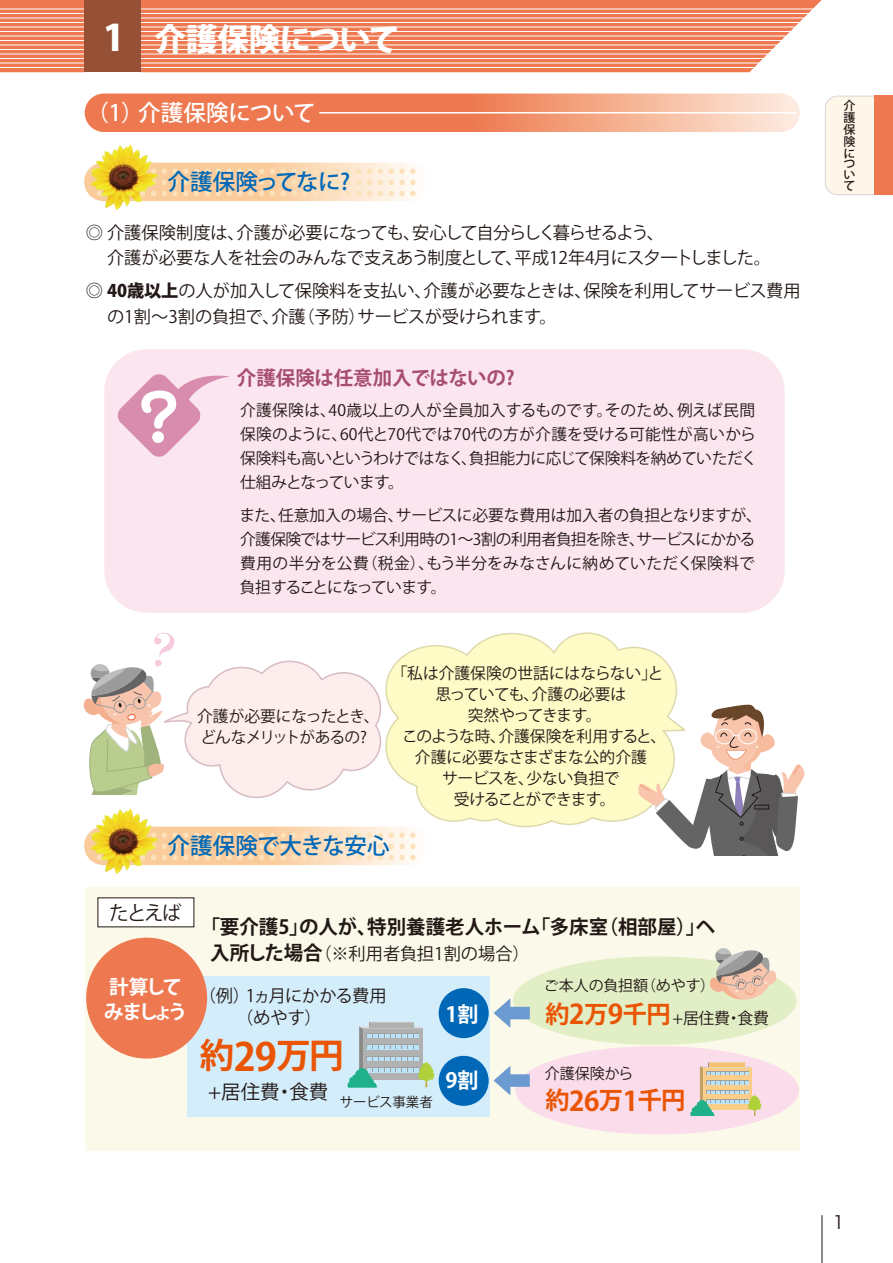
<style>
.page{position:relative;width:893px;height:1263px;background:#fff}
.page>*{position:absolute;margin:0;border:0;box-sizing:border-box;transform-origin:0 0}
.t1{font:700 34.65px "Koz Go Pro";color:#ea5504}
.t2{font:800 31.5px "Koz Go Pro";letter-spacing:-.02em;color:#fff}
.t3{font:700 24.3px "Koz Go Pro";color:#ea5504}
.t4{font:500 22.5px "Koz Go Pro";letter-spacing:-.015em;color:#fff}
.t5{font:500 22.5px "Koz Go Pro";letter-spacing:-.01em;color:#0068b7}
.t6{font:500 22.5px "Koz Go Pro";letter-spacing:-.035em;color:#0068b7}
.t7{font:700 21px "Koz Go Pro";color:#fff}
.t8{font:700 19.5px "Koz Go Pro";color:#221815}
.t9{font:700 19.5px "Koz Go Pro";letter-spacing:-.02em;color:#a74e6e}
.t10{font:19.5px "Koz Go Pro";letter-spacing:-.035em;color:#221815}
.t11{font:700 19.5px/25.5px "Koz Go Pro";letter-spacing:-.15em;color:#fff}
.t12{font:18px "Hira Kaku Pro W3";color:#221815}
.t13{font:17.25px/25.5px "Koz Go Pro";letter-spacing:-.02em;color:#221815}
.t14{font:17.25px "Koz Go Pro";color:#221815}
.t15{font:15.9px "Koz Go Pro";color:#221815}
.t16{font:15.75px/24px "Koz Go Pro";letter-spacing:-.015em;color:#221815}
.t17{font:15.75px/24px "Koz Go Pro";letter-spacing:-.04em;color:#221815}
.t18{font:15.75px/21px "Koz Go Pro";letter-spacing:-.045em;color:#221815}
.t19{font:15.75px "Koz Go Pro";letter-spacing:-.08em;color:#221815}
.t20{font:15px "Koz Go Pro";color:#221815}
.t21{font:13.5px "Koz Go Pro";letter-spacing:-.015em;color:#221815}
.t22{font:500 12px/11.4px "Koz Go Pro";color:#221815;text-align:justify}
.s1{font-size:36px}
.s2{font-weight:800}
.s3{font-weight:700;font-size:19.5px}
.s4{font-size:27px}
.s5{font-size:38.55px}
</style>
<div class="page">
<svg style="left:385px;top:632px;width:293px;height:196px;background:#feface"></svg>
<div style="left:85px;top:887px;width:714px;height:264px;background:#fbfaea"></div>
<div style="left:188px;top:976px;width:302px;height:140px;background:#d3edfb"></div>
<div style="left:513px;top:956px;width:284px;height:89px;background:#e2eec5;border-radius:50%"></div>
<div style="left:515px;top:1046px;width:284px;height:88px;background:#fadcea;border-radius:50%"></div>
<hr style="left:822px;top:1215px;width:1px;height:48px;background:#221815">
<svg style="left:0;top:0;width:822px;height:72px;background:#ef8662"></svg>
<hr style="left:0;top:9px;width:834px;height:1px;background:#fff">
<hr style="left:0;top:13px;width:834px;height:1px;background:#fff">
<hr style="left:0;top:18px;width:834px;height:1px;background:#fff">
<hr style="left:0;top:22px;width:834px;height:1px;background:#fff">
<hr style="left:0;top:27px;width:834px;height:1px;background:#fff">
<hr style="left:0;top:31px;width:834px;height:1px;background:#fff">
<hr style="left:0;top:36px;width:834px;height:1px;background:#fff">
<hr style="left:0;top:40px;width:834px;height:1px;background:#fff">
<hr style="left:0;top:45px;width:834px;height:1px;background:#fff">
<hr style="left:0;top:49px;width:834px;height:1px;background:#fff">
<hr style="left:0;top:54px;width:834px;height:1px;background:#fff">
<hr style="left:0;top:58px;width:834px;height:1px;background:#fff">
<hr style="left:0;top:63px;width:834px;height:1px;background:#fff">
<hr style="left:0;top:67px;width:834px;height:1px;background:#fff">
<div style="left:85px;top:0;width:56px;height:72px;background:#965036"></div>
<svg style="left:493px;top:998px;width:37px;height:30px"></svg>
<svg style="left:493px;top:1066px;width:37px;height:29px"></svg>
<svg style="left:85px;top:94px;width:715px;height:38px;background:#f19472"></svg>
<hr style="left:319px;top:112px;width:477px;height:1px;background:#fff">
<svg style="left:84px;top:163px;width:346px;height:38px;background:#f8d8a6"></svg>
<svg style="left:97px;top:169px;width:319px;height:27px;background:#f0cf9e"></svg>
<svg style="left:122px;top:145px;width:8px;height:5px"></svg>
<svg style="left:84px;top:827px;width:346px;height:38px;background:#f8d8a6"></svg>
<svg style="left:97px;top:833px;width:319px;height:27px;background:#f0cf9e"></svg>
<svg style="left:122px;top:809px;width:8px;height:5px"></svg>
<div style="left:439px;top:988px;width:50px;height:50px;background:#0068b7;border-radius:50%"></div>
<div style="left:439px;top:1056px;width:50px;height:50px;background:#0068b7;border-radius:50%"></div>
<div style="left:98px;top:898px;width:96px;height:29px;background:#fff"></div>
<svg style="left:825px;top:96px;width:50px;height:99px;background:#fdf2e6"></svg>
<div style="left:875px;top:96px;width:18px;height:99px;background:#ee7951"></div>
<div style="left:86px;top:938px;width:121px;height:120px;background:#ee7951;border-radius:50%"></div>
<svg style="left:347px;top:1022px;width:88px;height:66px"></svg>
<svg style="left:690px;top:1062px;width:72px;height:54px"></svg>
<svg style="left:83px;top:632px;width:299px;height:167px"></svg>
<svg style="left:637px;top:705px;width:168px;height:151px"></svg>
<svg style="left:709px;top:948px;width:68px;height:51px"></svg>
<div style="left:104px;top:349px;width:681px;height:264px;background:#fbe6ef;border-radius:43px"></div>
<svg style="left:117px;top:374px;width:113px;height:83px"></svg>
<h2 class="t2" style="left:103px;top:19px;width:298px"><span class="s1">1</span> 介護保険について</h2>
<h3 class="t4" style="left:87px;top:98px;width:231px">（1）介護保険について</h3>
<h3 class="t6" style="left:168px;top:167px;width:184px">介護保険ってなに?</h3>
<p class="t13" style="left:86px;top:220px;width:687px">◎ 介護保険制度は、介護が必要になっても、安心して自分らしく暮らせるよう、<br>　 介護が必要な人を社会のみんなで支えあう制度として、平成12年4月にス夕一卜しました。</p>
<p class="t13" style="left:86px;top:279px;width:716px">◎ <span class="s2">40歳以上</span>の人が加入して保険料を支払い、介護が必要なときは、保険を利用してサービス費用　 の1割～3割の負担で、介護（予防）サービスが受けられます。</p>
<p class="t9" style="left:237px;top:365px;width:279px">介護保険は任意加入ではないの?</p>
<p class="t16" style="left:240px;top:398px;width:519px">介護保険は、40歳以上の人が全員加入するものです。そのため、例えば民間保険のように、60代と70代では70代の方が介護を受ける可能性が高いから保険料も高いというわけではなく、負担能力に応じて保険料を納めていただく仕組みとなっています。</p>
<p class="t17" style="left:240px;top:503px;width:524px">また、任意加入の場合、サービスに必要な費用は加入者の負担となりますが、介護保険ではサービス利用時の1～3割の利用者負担を除き、サービスにかかる費用の半分を公費（税金）、もう半分をみなさんに納めていただく保険料で負担することになっています。</p>
<p class="t18" style="left:197px;top:706px;width:184px">介護が必要になったとき、どんなメリットがあるの?</p>
<h3 class="t5" style="left:168px;top:831px;width:224px">介護保険で大きな安心</h3>
<p class="t16" style="left:392px;top:661px;width:273px">「私は介護保険の世話にはならない」と</p>
<p class="t16" style="left:435px;top:682px;width:192px">思っていても、介護の必要は</p>
<p class="t19" style="left:468px;top:705px;width:135px">突然やってきます。</p>
<p class="t16" style="left:402px;top:724px;width:266px">このような時、介護保険を利用すると、</p>
<p class="t16" style="left:415px;top:745px;width:233px">介護に必要なさまざまな公的介護</p>
<p class="t16" style="left:442px;top:766px;width:179px">サービスを、少ない負担で</p>
<p class="t19" style="left:454px;top:789px;width:163px">受けることができます。</p>
<p class="t10" style="left:109px;top:900px;width:74px">たとえば</p>
<p class="t11" style="left:104px;top:975px;width:85px">計算してみましょう</p>
<p class="t8" style="left:201px;top:914px;width:516px">「要介護5」の人が、特別養護老人ホーム「多床室（相部屋）」ヘ</p>
<p class="t14" style="left:210px;top:942px;width:321px"><span class="s3">入所した場合</span>（※利用者負担1割の場合）</p>
<p class="t13" style="left:207px;top:984px;width:181px;line-height:22.5px;text-indent:-8px">（例）1ヵ月にかかる費用　 （めやす）</p>
<h3 class="t7" style="left:446px;top:1000px;width:35px">1割</h3>
<p class="t20" style="left:544px;top:975px;width:173px">ご本人の負担額（めやす）</p>
<p class="t15" style="left:673px;top:1007px;width:98px">+居住費・食費</p>
<h3 class="t3" style="left:545px;top:998px;width:127px">約<span class="s4">2</span>万<span class="s4">9</span>千円</h3>
<h1 class="t1" style="left:200px;top:1033px;width:146px">約<span class="s5">29</span>万円</h1>
<p class="t20" style="left:545px;top:1064px;width:90px">介護保険から</p>
<h3 class="t7" style="left:446px;top:1066px;width:35px">9割</h3>
<p class="t10" style="left:208px;top:1079px;width:122px">+居住費・食費</p>
<h3 class="t3" style="left:545px;top:1084px;width:142px">約<span class="s4">26</span>万<span class="s4">1</span>千円</h3>
<p class="t21" style="left:340px;top:1093px;width:95px">サービス事業者</p>
<p class="t22" style="left:844px;top:101px;width:13px">介護保険について</p>
<p class="t12" style="left:833px;top:1206px;width:13px">1</p>
</div>
